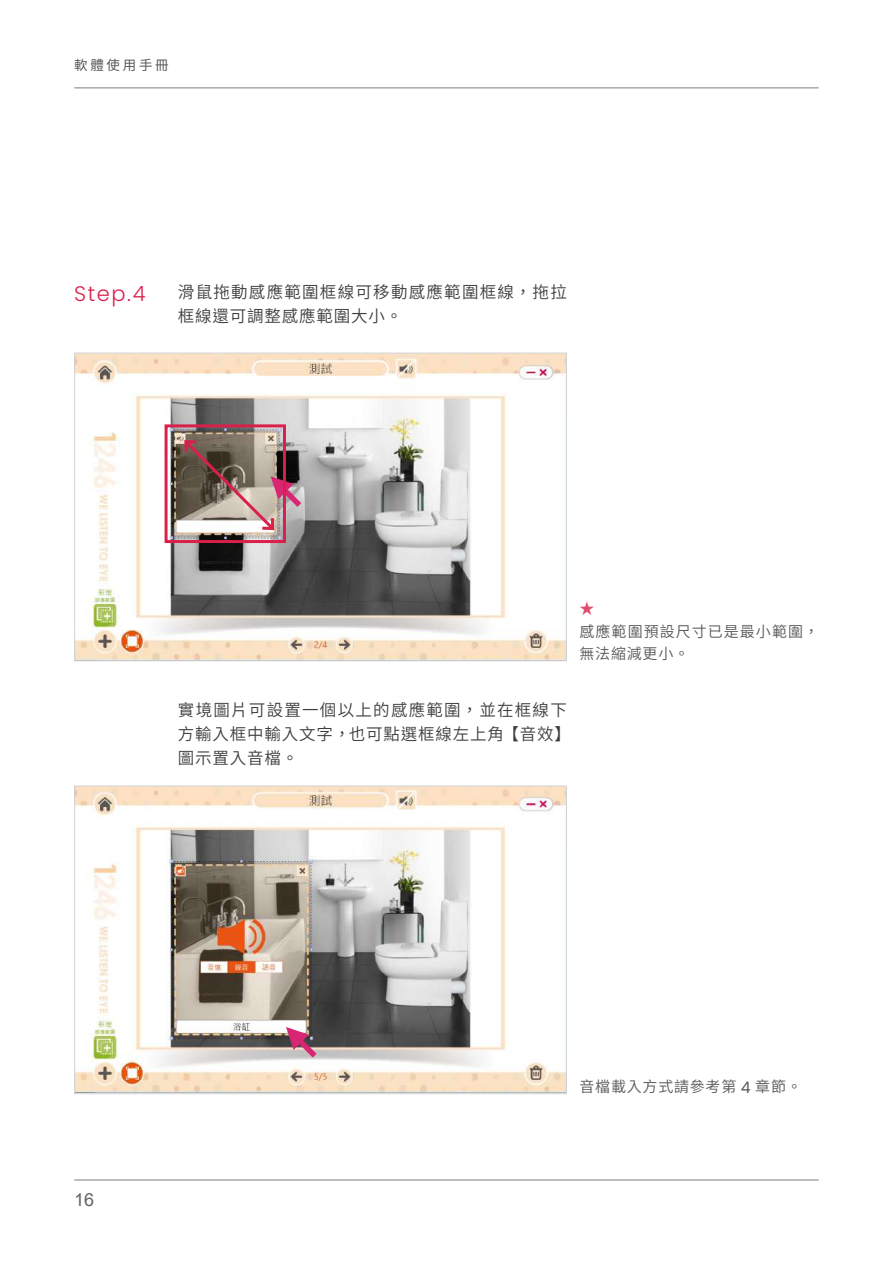
<style>
.page{position:relative;width:893px;height:1263px;background:#fff}
.page>*{position:absolute;margin:0;border:0;box-sizing:border-box;transform-origin:0 0}
.t1{font:300 21px "Poppins";color:#da1f4a}
.t2{font:18px "Arial";color:#636366}
.t3{font:16.5px/24px "Source Han Sans TC";letter-spacing:.05em;color:#3e3e3f}
.t4{font:16.5px/24px "Source Han Sans TC";letter-spacing:.075em;color:#3e3e3f}
.t5{font:15px/22.5px "Source Han Sans TC";letter-spacing:.07em;color:#57585a}
.t6{font:15px "Source Han Sans TC";letter-spacing:.05em;color:#57585a}
.t7{font:15px "Source Han Sans TC";color:#e14c6e}
.t8{font:13.5px "Source Han Sans TC";letter-spacing:.2em;color:#57585a}
.s1{font-family:"Poppins";font-size:15.75px}
</style>
<div class="page">
<hr style="left:74px;top:87px;width:745px;height:2px;background:#a8a9ad">
<hr style="left:74px;top:1179px;width:745px;height:2px;background:#a8a9ad">
<img style="left:76px;top:355px;width:489px;height:304px">
<div style="left:74px;top:353px;width:493px;height:308px;border:1px solid #d1d2d4"></div>
<img style="left:76px;top:788px;width:489px;height:304px">
<div style="left:74px;top:786px;width:493px;height:308px;border:1px solid #d1d2d4"></div>
<svg style="left:286px;top:1027px;width:31px;height:30px"></svg>
<div style="left:165px;top:424px;width:121px;height:119px;border:3px solid #da1f4a"></div>
<svg style="left:182px;top:437px;width:119px;height:96px;background:#9b847f"></svg>
<p class="t8" style="left:74px;top:57px;width:96px">軟體使用手冊</p>
<p class="t1" style="left:74px;top:282px;width:73px">Step.4</p>
<p class="t4" style="left:178px;top:280px;width:390px">滑鼠拖動感應範圍框線可移動感應範圍框線，拖拉框線還可調整感應範圍大小。</p>
<p class="t7" style="left:580px;top:600px;width:16px">★</p>
<p class="t5" style="left:580px;top:620px;width:241px">感應範圍預設尺寸已是最小範圍，無法縮減更小。</p>
<p class="t3" style="left:178px;top:698px;width:394px">實境圖片可設置一個以上的感應範圍，並在框線下方輸入框中輸入文字，也可點選框線左上角【音效】圖示置入音檔。</p>
<p class="t2" style="left:74px;top:1187px;width:22px">16</p>
<p class="t6" style="left:580px;top:1078px;width:224px">音檔載入方式請參考第 <span class="s1">4</span> 章節。</p>
</div>
